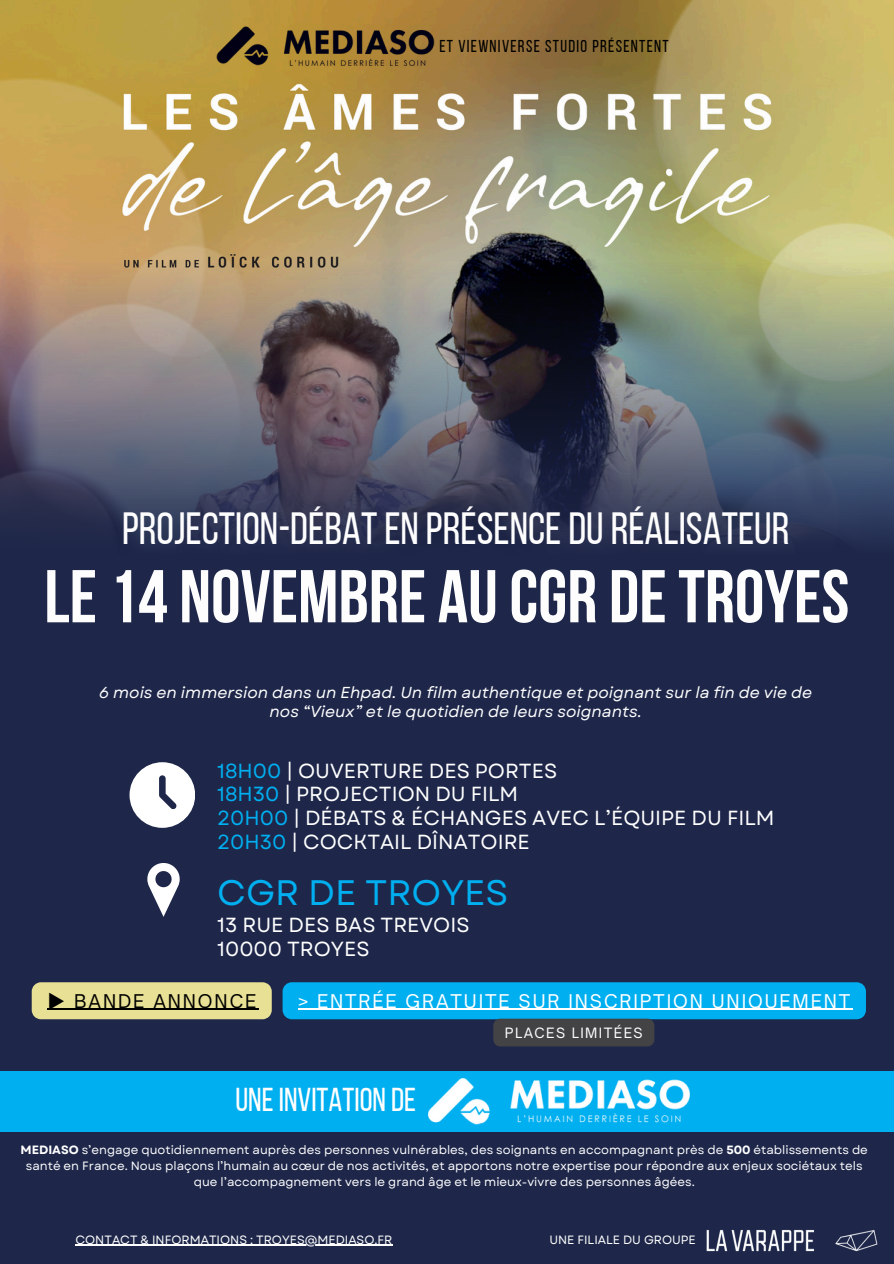
<style>
.page{position:relative;width:894px;height:1264px;background:#fff}
.page>*{position:absolute;margin:0;border:0;box-sizing:border-box;transform-origin:0 0}
.t1{font:700 74.55px "Bebas Neue";color:#fefdfe}
.t2{font:45px "Bebas Neue";color:#fefdfe}
.t3{font:35.4px "Garet";color:#00aff0}
.t4{font:33px "Bebas Neue";color:#fff}
.t5{font:20.4px/23.7px "Garet";color:#fff}
.t6{font:18.15px "Open Sauce One";letter-spacing:.105em;color:#fff}
.t7{font:18.15px "Open Sauce One";letter-spacing:.105em;color:#000}
.t8{font:17.1px "Bebas Neue";letter-spacing:.075em;color:#000}
.t9{font:italic 15.9px/19.2px "Garet";color:#fff;text-align:center}
.t10{font:13.65px "Open Sauce One";letter-spacing:.105em;color:#fff}
.t11{font:12px/16px "Garet";color:#fff;text-align:center}
.s1{color:#00aff0}
.s2{font-family:"Noto Sans CJ Ksc"}
.s3{font-weight:700}
</style>
<div class="page">
<div style="left:0;top:0;width:893px;height:1263px;background:#1e274a"></div>
<div style="left:0;top:1071px;width:893px;height:61px;background:#00aff0"></div>
<img style="left:0;top:0;width:893px;height:234px">
<img style="left:0;top:234px;width:893px;height:308px">
<svg style="left:129px;top:762px;width:66px;height:65px"></svg>
<svg style="left:147px;top:863px;width:33px;height:53px"></svg>
<img style="left:706px;top:1230px;width:172px;height:21px">
<img style="left:212px;top:25px;width:225px;height:45px">
<img style="left:428px;top:1078px;width:261px;height:46px">
<div style="left:32px;top:982px;width:240px;height:37px;background:#e8e094"></div>
<hr style="left:47px;top:1008px;width:211px;height:1px;background:#000">
<svg style="left:282px;top:982px;width:583px;height:64px"></svg>
<hr style="left:75px;top:1244px;width:317px;height:1px;background:#fff">
<p class="t8" style="left:439px;top:39px;width:231px">ET VIEWNIVERSE STUDIO PRÉSENTENT</p>
<h1 class="t2" style="left:122px;top:510px;width:668px">PROJECTION-DÉBATEN PRÉSENCEDURÉALISATEUR</h1>
<h2 class="t1" style="left:44px;top:566px;width:806px">LE14 NOVEMBRE AUCGR DETROYES</h2>
<h4 class="t9" style="left:99px;top:683px;width:714px">6 mois en immersion dans un Ehpad. Un film authentique et poignant sur la fin de vie de nos “Vieux” et le quotidien de leurs soignants.</h4>
<p class="t5" style="left:217px;top:758px;width:558px"><span class="s1">18H00</span> | OUVERTURE DES PORTES<br><span class="s1">18H30</span> | PROJECTION DU FILM<br><span class="s1">20H00</span> | DÉBATS &amp; ÉCHANGES AVEC L’ÉQUIPE DU FILM<br><span class="s1">20H30</span> | COCKTAIL DÎNATOIRE</p>
<p class="t3" style="left:217px;top:867px;width:293px">CGR DE TROYES</p>
<p class="t5" style="left:217px;top:913px;width:254px">13 RUE DES BAS TREVOIS<br>10000 TROYES</p>
<h4 class="t7" style="left:47px;top:989px;width:210px"><span class="s2">▶️</span> BANDE ANNONCE</h4>
<h6 class="t6" style="left:298px;top:989px;width:554px">&gt; ENTRÉE GRATUITE SUR INSCRIPTION UNIQUEMENT</h6>
<h5 class="t10" style="left:505px;top:1023px;width:139px">PLACES LIMITÉES</h5>
<h5 class="t4" style="left:235px;top:1086px;width:182px">UNEINVITATION DE</h5>
<p class="t11" style="left:21px;top:1141px;width:848px"><span class="s3">MEDIASO</span> s’engage quotidiennement auprès des personnes vulnérables, des soignants en accompagnant près de <span class="s3">500</span> établissements de santé en France. Nous plaçons l’humain au cœur de nos activités, et apportons notre expertise pour répondre aux enjeux sociétaux tels que l’accompagnement vers le grand âge et le mieux-vivre des personnes âgées.</p>
<p class="t11" style="left:75px;top:1231px;width:318px">CONTACT &amp; INFORMATIONS : TROYES@MEDIASO.FR</p>
<h3 class="t11" style="left:549px;top:1231px;width:148px">UNE FILIALE DU GROUPE</h3>
</div>
